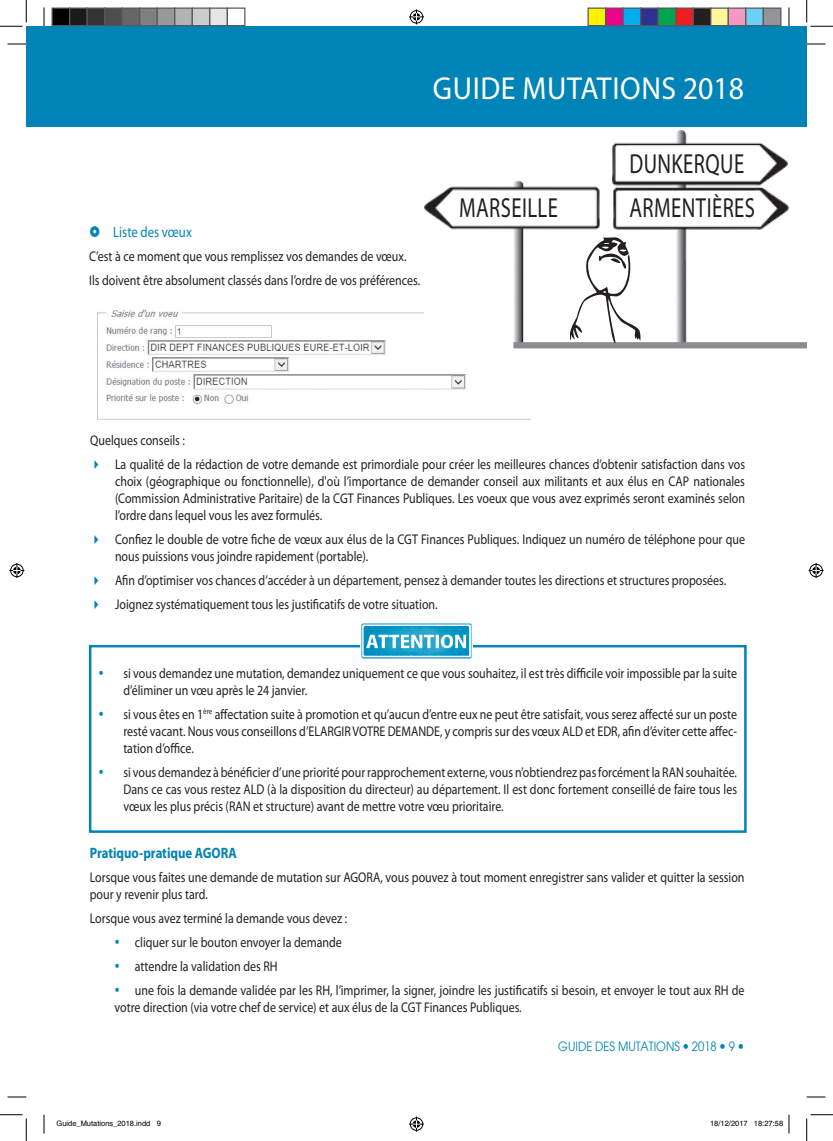
<style>
.page{position:relative;width:833px;height:1141px;background:#fff}
.page>*{position:absolute;margin:0;border:0;box-sizing:border-box;transform-origin:0 0}
.t1{font:151.25px "Far Chehre";color:#231f20;scale:.65 1}
.t2{font:31.88px "Myriad Pro";letter-spacing:.02em;color:#fff;scale:.94 1}
.t3{font:27.62px/44.2px "Myriad Pro";letter-spacing:.02em;color:#231f20;scale:.75 1}
.t4{font:700 15px "Myriad Pro";color:#0083b6;scale:.85 1}
.t5{font:15px "Myriad Pro";color:#0083b6;scale:.85 1}
.t6{font:14px/16.9px "Myriad Pro";color:#231f20;scale:.85 1}
.t7{font:12.5px "Avant Garde";color:#0083b6;scale:.9 1}
.t8{font:7.5px "Helvetica";color:#000}
.s1{color:#0083b6}
</style>
<div class="page">
<div style="left:26px;top:44px;width:780px;height:83px;background:#0083b6"></div>
<div style="left:26px;top:26px;width:780px;height:59px;background:#0083b6"></div>
<img style="left:97px;top:309px;width:433px;height:111px">
<img style="left:424px;top:131px;width:364px;height:216px">
<div style="left:89px;top:645px;width:657px;height:187px;border:2px solid #0083b6"></div>
<img style="left:360px;top:623px;width:112px;height:36px">
<div style="left:513px;top:342px;width:293px;height:6px;background:#8a8c8f"></div>
<svg style="left:8px;top:43px;width:18px;height:2px"></svg>
<svg style="left:806px;top:43px;width:19px;height:2px"></svg>
<svg style="left:8px;top:1096px;width:18px;height:1px"></svg>
<svg style="left:806px;top:1096px;width:19px;height:1px"></svg>
<svg style="left:43px;top:8px;width:2px;height:18px"></svg>
<svg style="left:43px;top:1114px;width:2px;height:19px"></svg>
<svg style="left:788px;top:8px;width:1px;height:18px"></svg>
<svg style="left:0;top:0;width:27px;height:27px"></svg>
<svg style="left:0;top:1114px;width:27px;height:26px"></svg>
<svg style="left:806px;top:0;width:26px;height:27px"></svg>
<svg style="left:806px;top:1114px;width:26px;height:26px"></svg>
<svg style="left:409px;top:9px;width:15px;height:15px"></svg>
<svg style="left:409px;top:1116px;width:15px;height:15px"></svg>
<svg style="left:9px;top:563px;width:15px;height:15px"></svg>
<svg style="left:808px;top:563px;width:15px;height:15px"></svg>
<div style="left:52px;top:8px;width:18px;height:18px;background:#000"></div>
<div style="left:51px;top:7px;width:19px;height:19px;border:1px solid #595959"></div>
<div style="left:70px;top:8px;width:17px;height:18px;background:#1a1a1a"></div>
<div style="left:69px;top:7px;width:19px;height:19px;border:1px solid #595959"></div>
<div style="left:87px;top:8px;width:18px;height:18px;background:#333"></div>
<div style="left:86px;top:7px;width:19px;height:19px;border:1px solid #595959"></div>
<div style="left:105px;top:8px;width:17px;height:18px;background:#4d4d4d"></div>
<div style="left:104px;top:7px;width:19px;height:19px;border:1px solid #595959"></div>
<div style="left:122px;top:8px;width:18px;height:18px;background:#666"></div>
<div style="left:121px;top:7px;width:19px;height:19px;border:1px solid #595959"></div>
<div style="left:140px;top:8px;width:17px;height:18px;background:#808080"></div>
<div style="left:139px;top:7px;width:19px;height:19px;border:1px solid #595959"></div>
<div style="left:157px;top:8px;width:18px;height:18px;background:#999"></div>
<div style="left:156px;top:7px;width:19px;height:19px;border:1px solid #595959"></div>
<div style="left:175px;top:8px;width:17px;height:18px;background:#b3b3b3"></div>
<div style="left:174px;top:7px;width:19px;height:19px;border:1px solid #595959"></div>
<div style="left:192px;top:8px;width:18px;height:18px;background:#ccc"></div>
<div style="left:191px;top:7px;width:19px;height:19px;border:1px solid #595959"></div>
<div style="left:210px;top:8px;width:17px;height:18px;background:#e6e6e6"></div>
<div style="left:209px;top:7px;width:19px;height:19px;border:1px solid #595959"></div>
<div style="left:226px;top:7px;width:19px;height:19px;border:1px solid #595959"></div>
<div style="left:587px;top:8px;width:18px;height:18px;background:#fff101"></div>
<div style="left:587px;top:7px;width:19px;height:19px;border:1px solid #595959"></div>
<div style="left:605px;top:8px;width:17px;height:18px;background:#ed028c"></div>
<div style="left:604px;top:7px;width:19px;height:19px;border:1px solid #595959"></div>
<div style="left:622px;top:8px;width:18px;height:18px;background:#00aeef"></div>
<div style="left:622px;top:7px;width:19px;height:19px;border:1px solid #595959"></div>
<div style="left:640px;top:8px;width:17px;height:18px;background:#2e3092"></div>
<div style="left:639px;top:7px;width:19px;height:19px;border:1px solid #595959"></div>
<div style="left:657px;top:8px;width:18px;height:18px;background:#00a54f"></div>
<div style="left:657px;top:7px;width:19px;height:19px;border:1px solid #595959"></div>
<div style="left:675px;top:8px;width:17px;height:18px;background:#ee1d23"></div>
<div style="left:674px;top:7px;width:19px;height:19px;border:1px solid #595959"></div>
<div style="left:692px;top:8px;width:18px;height:18px;background:#231f20"></div>
<div style="left:692px;top:7px;width:19px;height:19px;border:1px solid #595959"></div>
<div style="left:710px;top:8px;width:17px;height:18px;background:#fff79a"></div>
<div style="left:709px;top:7px;width:19px;height:19px;border:1px solid #595959"></div>
<div style="left:727px;top:8px;width:18px;height:18px;background:#f499c2"></div>
<div style="left:727px;top:7px;width:19px;height:19px;border:1px solid #595959"></div>
<div style="left:745px;top:8px;width:17px;height:18px;background:#6bcff6"></div>
<div style="left:744px;top:7px;width:19px;height:19px;border:1px solid #595959"></div>
<div style="left:762px;top:8px;width:18px;height:18px;background:#939598"></div>
<div style="left:762px;top:7px;width:19px;height:19px;border:1px solid #595959"></div>
<svg style="left:788px;top:1114px;width:1px;height:19px"></svg>
<h2 class="t2" style="left:432px;top:68px;width:332px">Guide mutations 2018</h2>
<p class="t5" style="left:113px;top:222px;width:94px">Liste des vœux</p>
<p class="t6" style="left:89px;top:244px;width:391px;line-height:24px">C’est à ce moment que vous remplissez vos demandes de vœux.<br>I ls doivent être absolument classés dans l’ordre de vos préférences.</p>
<h3 class="t3" style="left:459px;top:185px;width:133px">marseille</h3>
<h3 class="t3" style="left:629px;top:141px;width:169px">dunkerque armentières</h3>
<h1 class="t1" style="left:565px;top:216px;width:125px">w</h1>
<p class="t6" style="left:90px;top:432px;width:113px">Quelques conseils :</p>
<p class="t6" style="left:115px;top:455px;width:742px;text-align:justify;text-indent:-25px"><span class="s1">✔</span> La qualité de la rédaction de votre demande est primordiale pour créer les meilleures chances d’obtenir satisfaction dans vos choix (géographique ou fonctionnelle), d'où l’importance de demander conseil aux militants et aux élus en CAP nationales (Commission Administrative Paritaire) de la CGT Finances Publiques. Les voeux que vous avez exprimés seront examinés selon l’ordre dans lequel vous les avez formulés.</p>
<p class="t6" style="left:115px;top:530px;width:742px;text-indent:-25px"><span class="s1">✔</span> Confiez le double de votre fiche de vœux aux élus de la CGT Finances Publiques. I ndiquez un numéro de téléphone pour que nous puissions vous joindre rapidement (portable).</p>
<p class="t6" style="left:90px;top:571px;width:749px"><span class="s1">✔</span> Afin d’optimiser vos chances d’accéder à un département, pensez à demander toutes les directions et structures proposées.</p>
<p class="t6" style="left:90px;top:595px;width:410px"><span class="s1">✔</span> Joignez systématiquement tous les justificatifs de votre situation.</p>
<p class="t6" style="left:123px;top:664px;width:723px;text-indent:-25px"><span class="s1">•</span> si vous demandez une mutation, demandez uniquement ce que vous souhaitez, il est très difficile voir impossible par la suite d’éliminer un vœu après le 24 janvier.</p>
<p class="t6" style="left:123px;top:705px;width:723px;text-indent:-25px"><span class="s1">•</span> si vous êtes en 1<sup>ère</sup> affectation suite à promotion et qu’aucun d’entre eux ne peut être satisfait, vous serez affecté sur un poste resté vacant. Nous vous conseillons d’ELAR</p>
<p class="t6" style="left:333px;top:722px;width:83px">GIR VOTRE DEMAN</p>
<p class="t6" style="left:426px;top:722px;width:367px">DE, y compris sur des vœux ALD et EDR, afin d’éviter cette affec-</p>
<p class="t6" style="left:123px;top:739px;width:84px">tation d’office.</p>
<p class="t6" style="left:123px;top:763px;width:723px;text-align:justify;text-indent:-25px"><span class="s1">•</span> si vous demandez à bénéficier d’une priorité pour rapprochement externe, vous n’obtiendrez pas forcément la RAN souhaitée.<br>Dans ce cas vous restez ALD (à la disposition du directeur) au département. I l est donc fortement conseillé de faire tous les vœux les plus précis (RAN</p>
<p class="t6" style="left:253px;top:797px;width:296px">et structure) avant de mettre votre vœu prioritaire.</p>
<p class="t4" style="left:90px;top:843px;width:154px">Pratiquo-pratique AGORA</p>
<p class="t6" style="left:90px;top:868px;width:771px">Lorsque vous faites une demande de mutation sur AGORA, vous pouvez à tout moment enregistrer sans valider et quitter la session pour y revenir plus tard.</p>
<p class="t6" style="left:90px;top:909px;width:304px">Lorsque vous avez terminé la demande vous devez :</p>
<p class="t6" style="left:114px;top:933px;width:269px"><span class="s1">•</span> cliquer sur le bouton envoyer la demande</p>
<p class="t6" style="left:114px;top:957px;width:184px"><span class="s1">•</span> attendre la validation des RH</p>
<p class="t6" style="left:114px;top:981px;width:742px"><span class="s1">•</span> une fois la demande validée par les RH, l’imprimer, la signer, joindre les justificatifs si besoin, et envoyer le tout aux RH de votre direction (via votre chef de service) et aux élus de la CGT Finances Publiques.</p>
<p class="t7" style="left:558px;top:1038px;width:198px">GUIDE DES MUTATIONS 2018 9</p>
<p class="t8" style="left:56px;top:1118px;width:106px">Guide_Mutations_2018.indd 9</p>
<p class="t8" style="left:709px;top:1118px;width:74px">18/12/2017 18:27:58</p>
</div>
